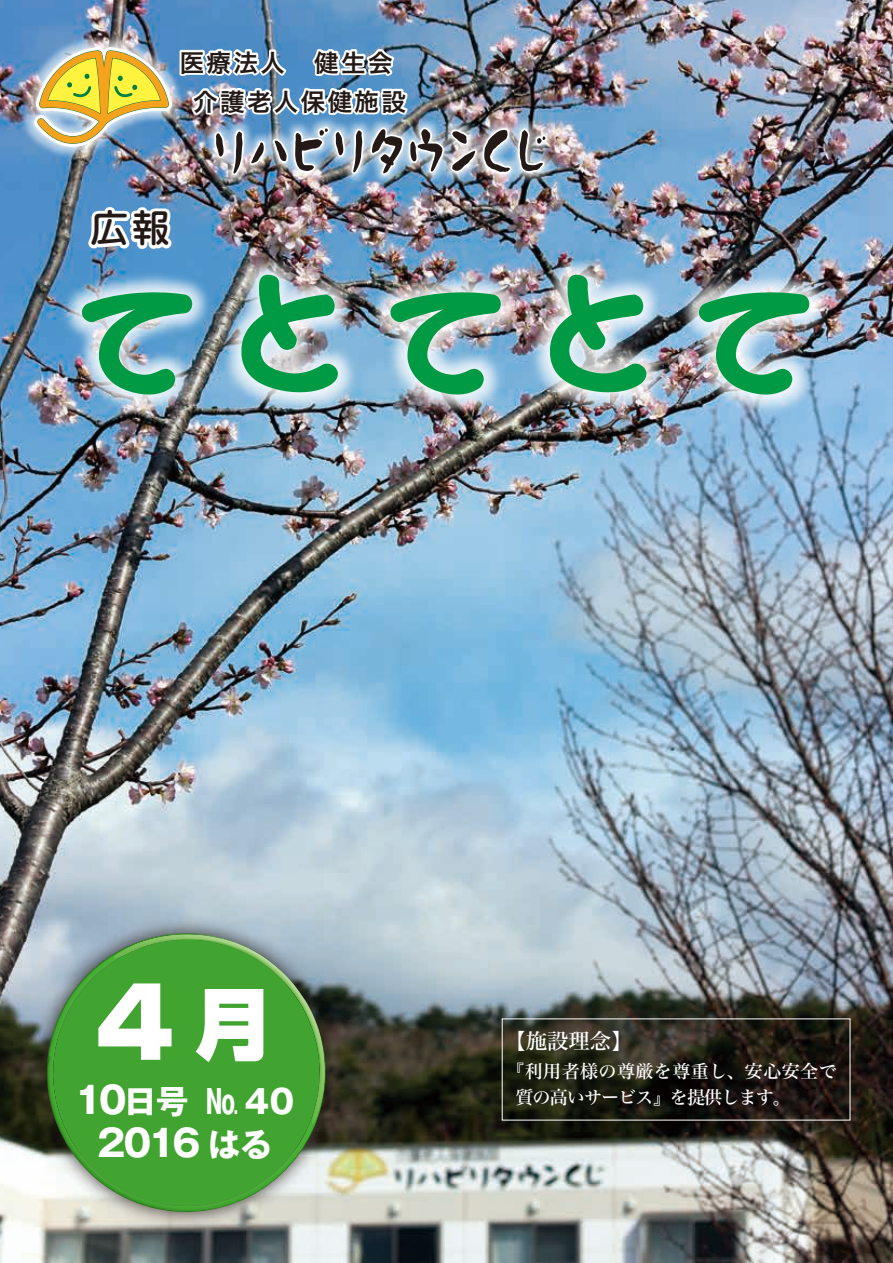
<style>
.page{position:relative;width:893px;height:1263px;background:#fff}
.page>*{position:absolute;margin:0;border:0;box-sizing:border-box;transform-origin:0 0}
.t1{font:900 96.9px "Shin Go Pro";color:#fff}
.t2{font:500 37.5px "Shin M Go Pro";color:#231916}
.t3{font:700 37.05px "Gothic MB101 Pr 6";color:#fff}
.t4{font:700 32.85px "Gothic MB101 Pr 6";color:#fff}
.t5{font:24.45px "Hira Kaku Pro W6";letter-spacing:.1em;color:#231916}
.t6{font:21.3px "Hira Min Std W5";color:#fff}
.t7{font:18px/25.5px "Hira Min Std W5";letter-spacing:.02em;color:#fff}
.s1{font-size:78.15px}
.s2{font-size:37.05px}
.s3{font-size:32.85px}
</style>
<div class="page">
<img style="left:0;top:0;width:893px;height:1263px">
<img style="left:23px;top:910px;width:327px;height:325px">
<svg style="left:47px;top:933px;width:279px;height:279px;background:#58a54d"></svg>
<img style="left:200px;top:113px;width:362px;height:75px">
<img style="left:209px;top:122px;width:344px;height:60px">
<img style="left:22px;top:24px;width:527px;height:153px">
<svg style="left:83px;top:204px;width:93px;height:48px"></svg>
<img style="left:32px;top:252px;width:829px;height:238px">
<img style="left:63px;top:264px;width:139px;height:140px">
<img style="left:235px;top:269px;width:119px;height:131px">
<img style="left:371px;top:264px;width:140px;height:140px">
<img style="left:544px;top:269px;width:118px;height:131px">
<img style="left:680px;top:264px;width:139px;height:140px">
<h3 class="t5" style="left:180px;top:40px;width:214px">医療法人　健生会</h3>
<h3 class="t5" style="left:193px;top:79px;width:214px">介護老人保健施設</h3>
<h2 class="t2" style="left:91px;top:198px;width:80px">広報</h2>
<h1 class="t1" style="left:95px;top:946px;width:178px">4<span class="s1">月</span></h1>
<h3 class="t4" style="left:75px;top:1074px;width:221px"><span class="s2">10</span>日号 № 40</h3>
<h3 class="t3" style="left:97px;top:1112px;width:177px">2016 <span class="s3">はる</span></h3>
<p class="t6" style="left:505px;top:1026px;width:129px">【施設理念】</p>
<p class="t7" style="left:515px;top:1059px;width:323px;text-indent:-9px">『利用者様の尊厳を尊重し、安心安全で質の高いサービス』を提供します。</p>
</div>
